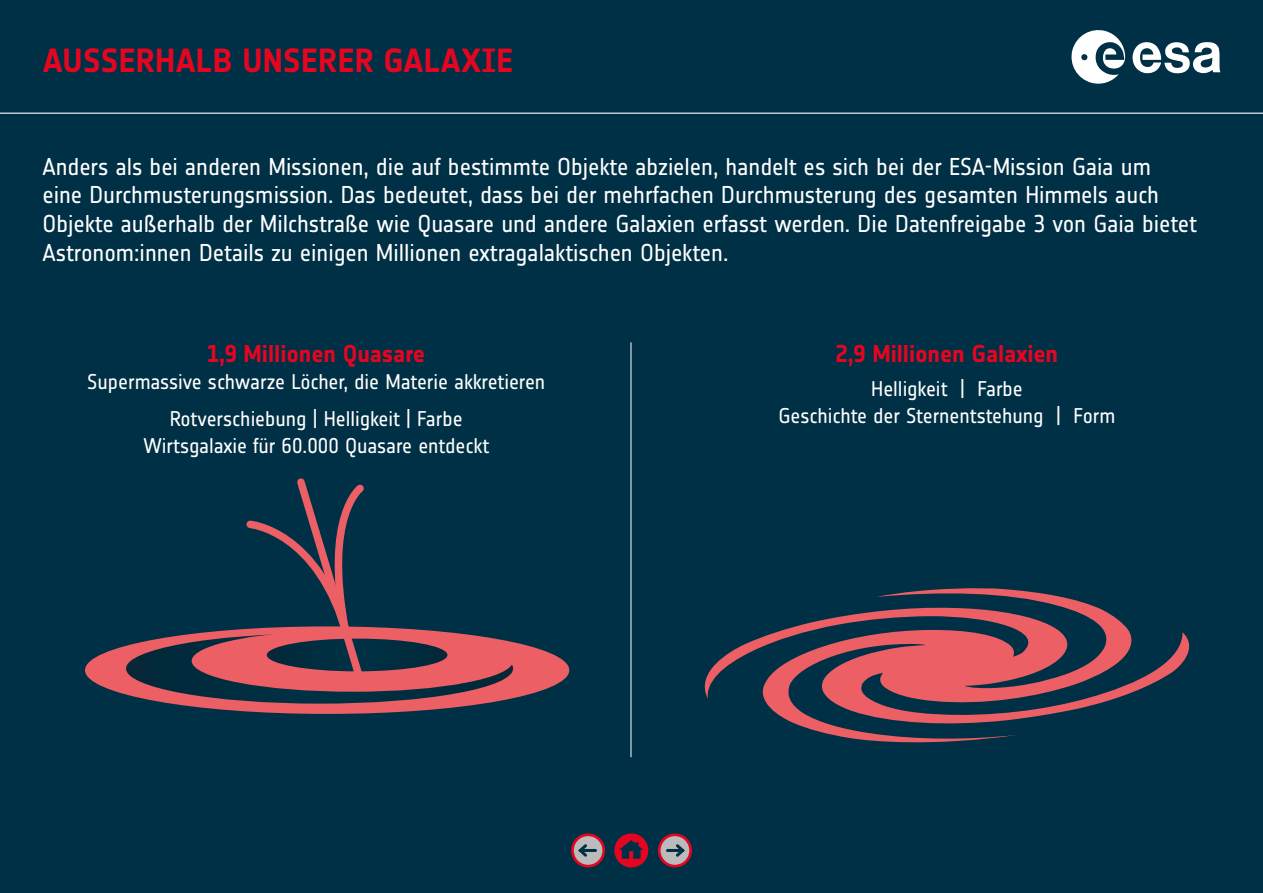
<style>
.page{position:relative;width:1263px;height:893px;background:#003045}
.page>*{position:absolute;margin:0;border:0;box-sizing:border-box;transform-origin:0 0}
.t1{font:700 33px "Notes Esa";letter-spacing:.01em;color:#e40521}
.t2{font:24px/28.8px "Notes Esa";letter-spacing:-.005em;color:#fff}
.t3{font:700 24px "Notes Esa";letter-spacing:-.005em;color:#e40521}
.t4{font:21px/27px "Notes Esa";letter-spacing:-.005em;color:#fff;text-align:center}
</style>
<div class="page">
<hr style="left:0;top:113px;width:1263px;height:1px;background:#fff">
<svg style="left:1132px;top:42px;width:88px;height:32px"></svg>
<svg style="left:1071px;top:30px;width:54px;height:54px"></svg>
<svg style="left:704px;top:588px;width:486px;height:155px"></svg>
<div style="left:85px;top:626px;width:484px;height:88px;background:#ec5f65;border-radius:50%"></div>
<svg style="left:126px;top:478px;width:387px;height:226px"></svg>
<hr style="left:631px;top:342px;width:1px;height:415px;background:#fff">
<svg style="left:571px;top:833px;width:34px;height:34px"></svg>
<div style="left:574px;top:836px;width:28px;height:29px;background:#bbb;border-radius:50%"></div>
<svg style="left:576px;top:841px;width:21px;height:18px"></svg>
<svg style="left:658px;top:833px;width:34px;height:34px"></svg>
<svg style="left:660px;top:836px;width:29px;height:29px"></svg>
<svg style="left:664px;top:841px;width:23px;height:18px"></svg>
<div style="left:614px;top:833px;width:34px;height:34px;background:#e40521;border-radius:50%"></div>
<svg style="left:619px;top:840px;width:24px;height:19px"></svg>
<h1 class="t1" style="left:43px;top:41px;width:472px">AUSSERHALB UNSERER GALAXIE</h1>
<p class="t2" style="left:43px;top:152px;width:1156px">Anders als bei anderen Missionen, die auf bestimmte Objekte abzielen, handelt es sich bei der ESA-Mission Gaia um<br>eine Durchmusterungsmission. Das bedeutet, dass bei der mehrfachen Durchmusterung des gesamten Himmels auch Objekte außerhalb der Milchstraße wie Quasare und andere Galaxien erfasst werden. Die Datenfreigabe 3 von Gaia bietet Astronom:innen Details zu einigen Millionen extragalaktischen Objekten.</p>
<p class="t3" style="left:207px;top:339px;width:220px">1,9 Millionen Quasare</p>
<p class="t4" style="left:87px;top:363px;width:460px;line-height:37.5px">Supermassive schwarze Löcher, die Materie akkretieren<br>Rotverschiebung | Helligkeit | Farbe</p>
<p class="t4" style="left:143px;top:433px;width:348px">Wirtsgalaxie für 60.000 Quasare entdeckt</p>
<p class="t3" style="left:836px;top:339px;width:224px">2,9 Millionen Galaxien</p>
<p class="t4" style="left:778px;top:375px;width:339px">Helligkeit | Farbe<br>Geschichte der Sternentstehung | Form</p>
</div>
